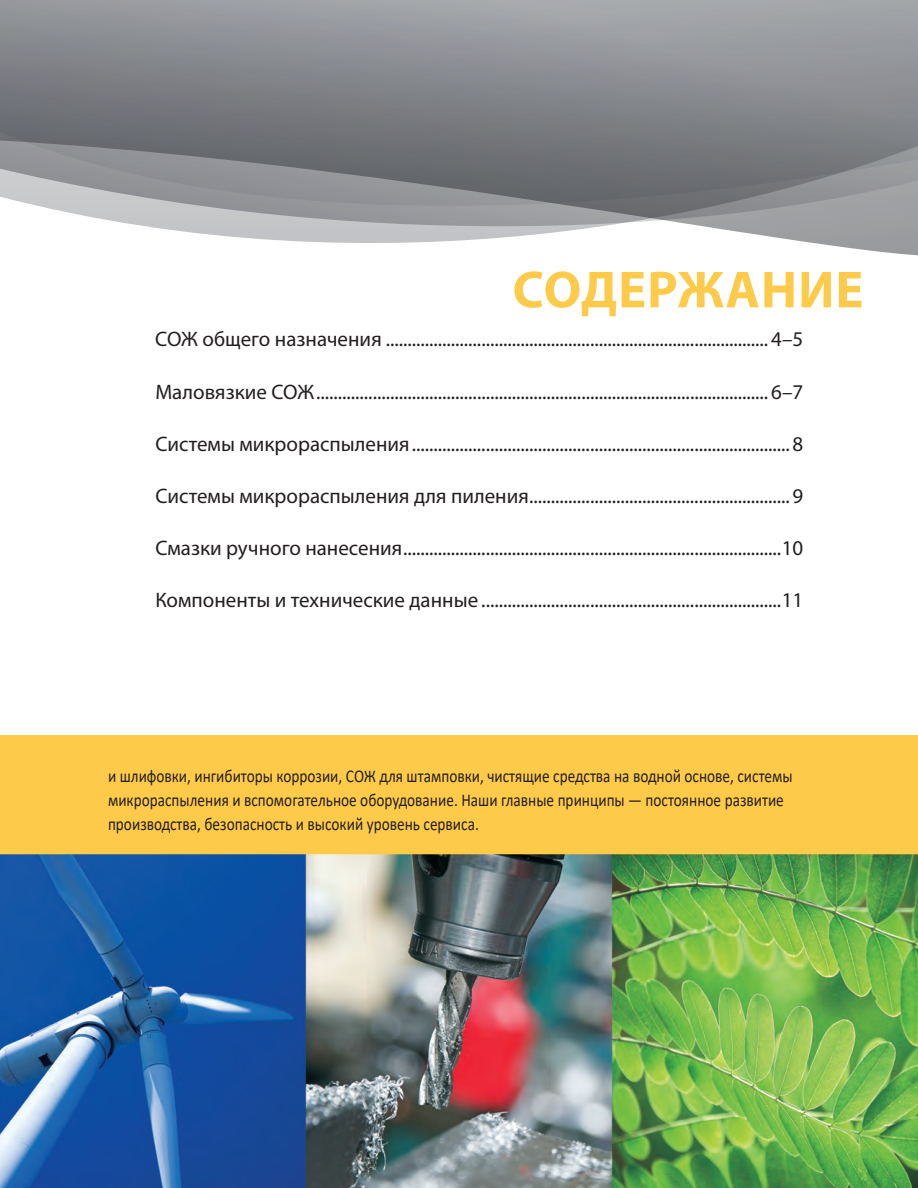
<style>
.page{position:relative;width:918px;height:1188px;background:#fff}
.page>*{position:absolute;margin:0;border:0;box-sizing:border-box;transform-origin:0 0}
.t1{font:700 52.5px "Myriad Pro";letter-spacing:.02em;color:#feca4a}
.t2{font:21px "Myriad Pro";color:#231f20}
.Main_body{font:18px/24px "Calibri";color:#231f20;scale:.85 1}
</style>
<div class="page">
<div style="left:0;top:735px;width:918px;height:154px;background:#feca4a"></div>
<svg style="left:44px;top:207px;width:874px;height:49px"></svg>
<svg style="left:0;top:0;width:918px;height:207px;background:#87898d"></svg>
<img style="left:0;top:854px;width:918px;height:334px">
<p class="t1" style="left:513px;top:255px;width:352px">СОДЕРЖАНИЕ</p>
<p class="t2" style="left:155px;top:326px;width:650px">СОЖ общего назначения ........................................................................................ 4–5</p>
<p class="t2" style="left:155px;top:379px;width:649px">Маловязкие СОЖ........................................................................................................ 6–7</p>
<p class="t2" style="left:155px;top:431px;width:649px">Системы микрораспыления.......................................................................................8</p>
<p class="t2" style="left:155px;top:483px;width:649px">Системы микрораспыления для пиления............................................................9</p>
<p class="t2" style="left:155px;top:535px;width:649px">Смазки ручного нанесения.......................................................................................10</p>
<p class="t2" style="left:155px;top:587px;width:649px">Компоненты и технические данные .....................................................................11</p>
<p class="Main_body" style="left:108px;top:764px;width:807px">и шлифовки, ингибиторы коррозии, СОЖ для штамповки, чистящие средства на водной основе, системы микрораспыления и вспомогательное оборудование. Наши главные принципы — постоянное развитие производства, безопасность и высокий уровень сервиса.</p>
</div>
